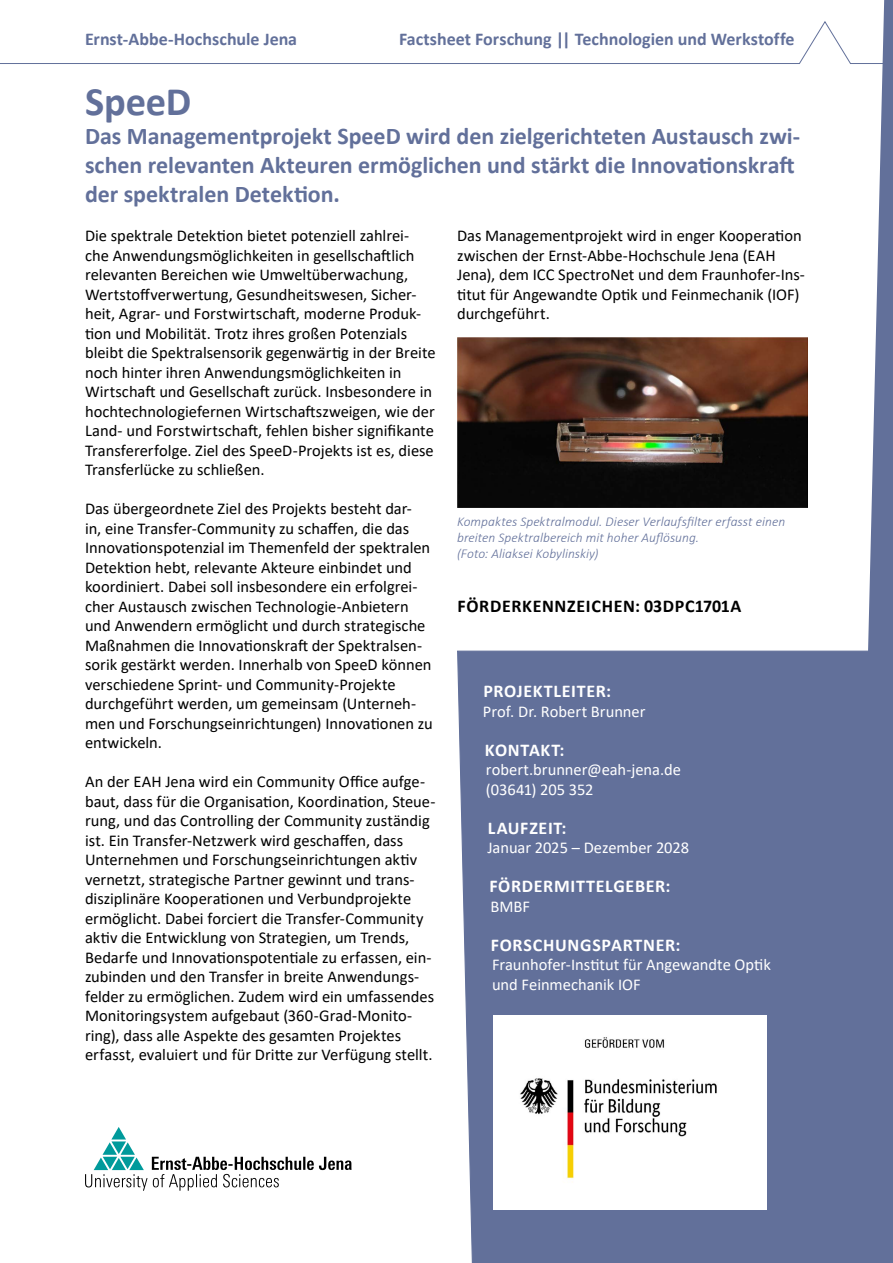
<style>
.page{position:relative;width:893px;height:1263px;background:#fff}
.page>*{position:absolute;margin:0;border:0;box-sizing:border-box;transform-origin:0 0}
.t1{font:700 40.5px "Calibri";letter-spacing:-.005em;color:#62709a}
.t2{font:700 24px/28.8px "Calibri";letter-spacing:-.005em;color:#62709a}
.t3{font:700 18px "Calibri";color:#62709a}
.t4{font:700 18px "Calibri";letter-spacing:.04em;color:#fff}
.t5{font:700 18px "Calibri";letter-spacing:.035em;color:#000}
.t6{font:16.5px/19.5px "Calibri";color:#000}
.t7{font:16.5px/19.5px "Calibri";letter-spacing:-.005em;color:#fff}
.t8{font:italic 300 13.5px/16.2px "Calibri";letter-spacing:.005em;color:#62709a}
</style>
<div class="page">
<svg style="left:0;top:21px;width:853px;height:43px"></svg>
<svg style="left:853px;top:0;width:40px;height:650px"></svg>
<div style="left:457px;top:650px;width:436px;height:613px;background:#62709a"></div>
<svg style="left:85px;top:1127px;width:267px;height:64px"></svg>
<img style="left:457px;top:337px;width:351px;height:171px">
<img style="left:493px;top:1016px;width:273px;height:194px">
<p class="t3" style="left:85px;top:27px;width:214px">Ernst-Abbe-Hochschule Jena</p>
<p class="t3" style="left:399px;top:27px;width:397px">Factsheet Forschung || Technologien und Werkstoffe</p>
<h1 class="t1" style="left:85px;top:73px;width:108px">SpeeD</h1>
<h2 class="t2" style="left:85px;top:122px;width:717px">Das Managementprojekt SpeeD wird den zielgerichteten Austausch zwi&shy;schen relevanten Akteuren ermöglichen und stärkt die Innovationskraft der spektralen Detektion.</h2>
<p class="t6" style="left:457px;top:225px;width:349px">Das Managementprojekt wird in enger Kooperation zwischen der Ernst-Abbe-Hochschule Jena (EAH Jena), dem ICC SpectroNet und dem Fraunhofer-Ins&shy;titut für Angewandte Optik und Feinmechanik (IOF) durchgeführt.</p>
<p class="t6" style="left:85px;top:225px;width:352px">Die spektrale Detektion bietet potenziell zahlrei&shy;che Anwendungsmöglichkeiten in gesellschaftlich relevanten Bereichen wie Umweltüberwachung, Wertstoffverwertung, Gesundheitswesen, Sicher&shy;heit, Agrar- und Forstwirtschaft, moderne Produk&shy;tion und Mobilität. Trotz ihres großen Potenzials bleibt die Spektralsensorik gegenwärtig in der Breite noch hinter ihren Anwendungsmöglichkeiten in Wirtschaft und Gesellschaft zurück. Insbesondere in hochtechnologiefernen Wirtschaftszweigen, wie der Land- und Forstwirtschaft, fehlen bisher signifikante Transfererfolge. Ziel des SpeeD-Projekts ist es, diese Transferlücke zu schließen.</p>
<p class="t6" style="left:85px;top:498px;width:349px">Das übergeordnete Ziel des Projekts besteht dar-<br>in, eine Transfer-Community zu schaffen, die das Innovationspotenzial im Themenfeld der spektralen Detektion hebt, relevante Akteure einbindet und koordiniert. Dabei soll insbesondere ein erfolgrei&shy;cher Austausch zwischen Technologie-Anbietern und Anwendern ermöglicht und durch strategische Maßnahmen die Innovationskraft der Spektralsen&shy;sorik gestärkt werden. Innerhalb von SpeeD können verschiedene Sprint- und Community-Projekte durchgeführt werden, um gemeinsam (Unterneh&shy;men und Forschungseinrichtungen) Innovationen zu entwickeln.</p>
<p class="t6" style="left:85px;top:771px;width:352px">An der EAH Jena wird ein Community Office aufge&shy;baut, dass für die Organisation, Koordination, Steue&shy;rung, und das Controlling der Community zuständig ist. Ein Transfer-Netzwerk wird geschaffen, dass Unternehmen und Forschungseinrichtungen aktiv vernetzt, strategische Partner gewinnt und trans&shy;disziplinäre Kooperationen und Verbundprojekte ermöglicht. Dabei forciert die Transfer-Community aktiv die Entwicklung von Strategien, um Trends, Bedarfe und Innovationspotentiale zu erfassen, ein&shy;zubinden und den Transfer in breite Anwendungs&shy;felder zu ermöglichen. Zudem wird ein umfassendes Monitoringsystem aufgebaut (360-Grad-Monito&shy;ring), dass alle Aspekte des gesamten Projektes erfasst, evaluiert und für Dritte zur Verfügung stellt.</p>
<p class="t8" style="left:457px;top:513px;width:330px">Kompaktes Spektralmodul. Dieser Verlaufsfilter erfasst einen breiten Spektralbereich mit hoher Auflösung.<br>(Foto: Aliaksei Kobylinskiy)</p>
<p class="t5" style="left:457px;top:593px;width:286px">FÖRDERKENNZEICHEN: 03DPC1701A</p>
<p class="t4" style="left:483px;top:678px;width:129px">PROJEKTLEITER:</p>
<p class="t7" style="left:483px;top:701px;width:164px">Prof. Dr. Robert Brunner</p>
<p class="t4" style="left:485px;top:737px;width:81px">KONTAKT:</p>
<p class="t7" style="left:486px;top:760px;width:196px">robert.brunner@eah-jena.de (03641) 205 352</p>
<p class="t4" style="left:488px;top:815px;width:80px">LAUFZEIT:</p>
<p class="t7" style="left:487px;top:838px;width:203px">Januar 2025 – Dezember 2028</p>
<p class="t4" style="left:489px;top:873px;width:183px">FÖRDERMITTELGEBER:</p>
<p class="t7" style="left:490px;top:896px;width:41px">BMBF</p>
<p class="t4" style="left:491px;top:932px;width:191px">FORSCHUNGSPARTNER:</p>
<p class="t7" style="left:492px;top:955px;width:280px">Fraunhofer-Institut für Angewandte Optik und Feinmechanik IOF</p>
</div>
